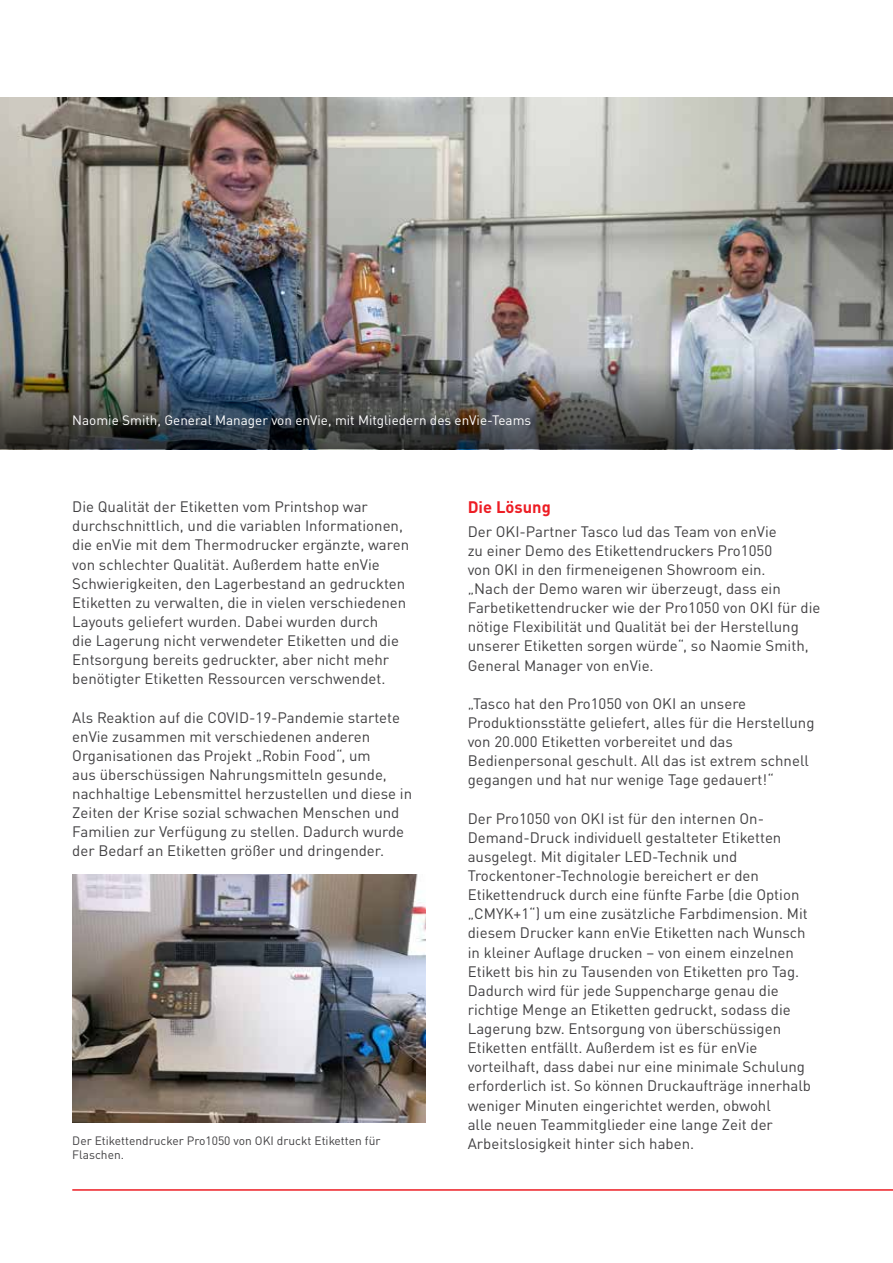
<style>
.page{position:relative;width:893px;height:1263px;background:#fff}
.page>*{position:absolute;margin:0;border:0;box-sizing:border-box;transform-origin:0 0}
.t1{font:700 16.5px "DIN Pro";color:#ed1d24}
.t2{font:15px/19.2px "DIN Pro";color:#414042}
.t3{font:13.5px "DIN Pro";color:#fff}
.t4{font:12px/14.4px "DIN Pro";color:#414042}
</style>
<div class="page">
<img style="left:72px;top:875px;width:353px;height:248px">
<img style="left:0;top:98px;width:892px;height:352px">
<img style="left:0;top:366px;width:893px;height:83px">
<hr style="left:72px;top:1189px;width:821px;height:2px;background:#ed1d24">
<p class="t3" style="left:72px;top:409px;width:460px">Naomie Smith, General Manager von enVie, mit Mitgliedern des enVie-Teams</p>
<p class="t2" style="left:72px;top:496px;width:338px">Die Qualität der Etiketten vom Printshop war durchschnittlich, und die variablen Informationen, die enVie mit dem Thermodrucker ergänzte, waren von schlechter Qualität. Außerdem hatte enVie Schwierigkeiten, den Lagerbestand an gedruckten Etiketten zu verwalten, die in vielen verschiedenen Layouts geliefert wurden. Dabei wurden durch<br>die Lagerung nicht verwendeter Etiketten und die Entsorgung bereits gedruckter, aber nicht mehr benötigter Etiketten Ressourcen verschwendet.</p>
<p class="t2" style="left:72px;top:706px;width:341px">Als Reaktion auf die COVID-19-Pandemie startete enVie zusammen mit verschiedenen anderen Organisationen das Projekt „Robin Food“, um<br>aus überschüssigen Nahrungsmitteln gesunde, nachhaltige Lebensmittel herzustellen und diese in Zeiten der Krise sozial schwachen Menschen und Familien zur Verfügung zu stellen. Dadurch wurde der Bedarf an Etiketten größer und dringender.</p>
<p class="t4" style="left:72px;top:1132px;width:310px">Der Etikettendrucker Pro1050 von OKI druckt Etiketten für<br>Flaschen.</p>
<p class="t1" style="left:468px;top:494px;width:85px">Die Lösung</p>
<p class="t2" style="left:468px;top:520px;width:354px">Der OKI-Partner Tasco lud das Team von enVie<br>zu einer Demo des Etikettendruckers Pro1050<br>von OKI in den firmeneigenen Showroom ein.<br>„Nach der Demo waren wir überzeugt, dass ein Farbetikettendrucker wie der Pro1050 von OKI für die nötige Flexibilität und Qualität bei der Herstellung unserer Etiketten sorgen würde“, so Naomie Smith, General Manager von enVie.</p>
<p class="t2" style="left:468px;top:692px;width:348px">„Tasco hat den Pro1050 von OKI an unsere Produktionsstätte geliefert, alles für die Herstellung von 20.000 Etiketten vorbereitet und das Bedienpersonal geschult. All das ist extrem schnell gegangen und hat nur wenige Tage gedauert!“</p>
<p class="t2" style="left:468px;top:807px;width:345px">Der Pro1050 von OKI ist für den internen On-Demand-Druck individuell gestalteter Etiketten ausgelegt. Mit digitaler LED-Technik und Trockentoner-Technologie bereichert er den Etikettendruck durch eine fünfte Farbe (die Option „CMYK+1“) um eine zusätzliche Farbdimension. Mit diesem Drucker kann enVie Etiketten nach Wunsch in kleiner Auflage drucken – von einem einzelnen Etikett bis hin zu Tausenden von Etiketten pro Tag.<br>Dadurch wird für jede Suppencharge genau die richtige Menge an Etiketten gedruckt, sodass die Lagerung bzw. Entsorgung von überschüssigen Etiketten entfällt. Außerdem ist es für enVie vorteilhaft, dass dabei nur eine minimale Schulung erforderlich ist. So können Druckaufträge innerhalb weniger Minuten eingerichtet werden, obwohl<br>alle neuen Teammitglieder eine lange Zeit der Arbeitslosigkeit hinter sich haben.</p>
</div>
